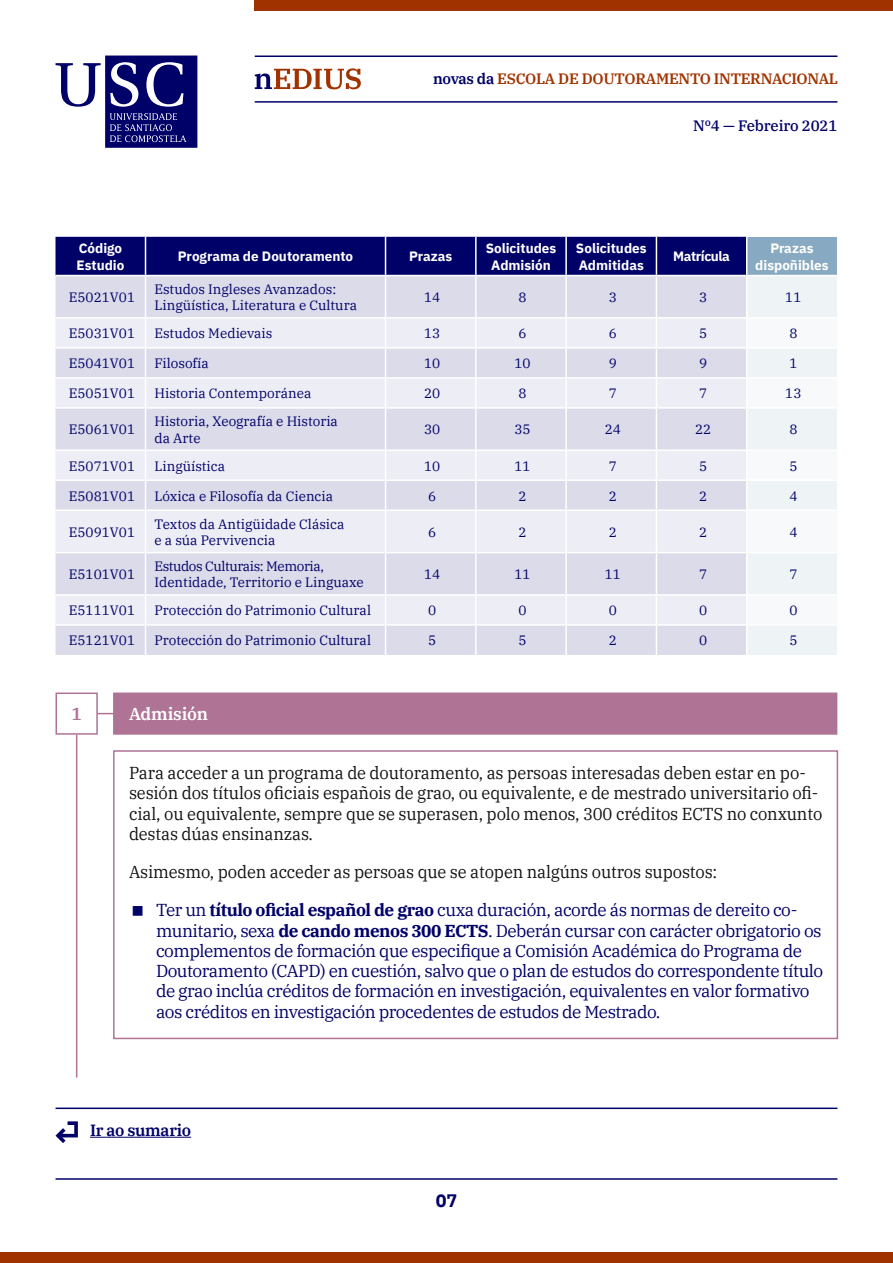
<style>
.page{position:relative;width:893px;height:1263px;background:#fff}
.page>*{position:absolute;margin:0;border:0;box-sizing:border-box;transform-origin:0 0}
.t1{font:700 18px "IBM Plex Sans";color:#000069}
.t2{font:17.25px/20.2px "IBM Plex Serif";letter-spacing:-.03em;color:#000069}
.t3{font:17.25px/20.2px "IBM Plex Serif";letter-spacing:-.01em;color:#121212;scale:.96 1}
.t4{font:600 17.25px "IBM Plex Serif";letter-spacing:-.01em;color:#fff}
.t5{font:600 17.25px "IBM Plex Serif";color:#af7396}
.t6{font:600 16.2px "IBM Plex Serif";letter-spacing:-.02em;color:#000069}
.t7{font:600 15px "IBM Plex Serif";letter-spacing:-.02em;color:#a13300}
.t8{font:500 15px "IBM Plex Serif";letter-spacing:-.01em;color:#000069}
.t9{font:13.5px/16.5px "IBM Plex Serif";color:#000069}
.t10{font:700 13.5px/16.2px "IBM Plex Sans";color:#fff}
.t11{font:700 13.5px "IBM Plex Sans";letter-spacing:-.03em;color:#fff}
.s1{color:#000069}
.s2{font-weight:700}
</style>
<div class="page">
<svg style="left:56px;top:56px;width:141px;height:92px"></svg>
<hr style="left:255px;top:56px;width:582px;height:1px;background:#000069">
<hr style="left:255px;top:101px;width:582px;height:2px;background:#000069">
<div style="left:255px;top:0;width:638px;height:10px;background:#a03200"></div>
<div style="left:0;top:1252px;width:893px;height:11px;background:#a03200"></div>
<hr style="left:56px;top:1178px;width:781px;height:2px;background:#000069">
<hr style="left:90px;top:1137px;width:101px;height:1px;background:#000069">
<hr style="left:56px;top:1107px;width:781px;height:2px;background:#000069">
<svg style="left:56px;top:1121px;width:22px;height:22px"></svg>
<svg style="left:255px;top:68px;width:106px;height:21px"></svg>
<svg style="left:56px;top:237px;width:781px;height:418px;background:#d2d3e5"></svg>
<div style="left:56px;top:692px;width:42px;height:43px;border:2px solid #af7396"></div>
<div style="left:113px;top:692px;width:724px;height:43px;background:#af7396;border:2px solid #af7396"></div>
<div style="left:113px;top:750px;width:725px;height:289px;border:2px solid #af7396"></div>
<svg style="left:97px;top:713px;width:19px;height:1px"></svg>
<hr style="left:76px;top:735px;width:1px;height:342px;background:#af7396">
<p class="t7" style="left:433px;top:67px;width:407px"><span class="s1">novas da</span> ESCOLA DE DOUTORAMENTO INTERNACIONAL</p>
<p class="t8" style="left:693px;top:114px;width:146px">Nº4 — Febreiro 2021</p>
<p class="t10" style="left:77px;top:239px;width:49px">Código<br>Estudio</p>
<p class="t10" style="left:178px;top:247px;width:177px">Programa de Doutoramento</p>
<p class="t10" style="left:409px;top:247px;width:45px">Prazas</p>
<p class="t10" style="left:486px;top:239px;width:72px;text-align:center">Solicitudes<br>Admisión</p>
<p class="t10" style="left:576px;top:239px;width:72px">Solicitudes<br>Admitidas</p>
<p class="t11" style="left:673px;top:246px;width:58px">Matrícula</p>
<p class="t10" style="left:755px;top:239px;width:75px;text-align:center">Prazas dispoñibles</p>
<p class="t9" style="left:69px;top:288px;width:68px">E5021V01</p>
<p class="t9" style="left:154px;top:280px;width:204px">Estudos Ingleses Avanzados:<br>Lingüística, Literatura e Cultura</p>
<p class="t9" style="left:424px;top:288px;width:18px">14</p>
<p class="t9" style="left:518px;top:288px;width:10px">8</p>
<p class="t9" style="left:609px;top:288px;width:10px">3</p>
<p class="t9" style="left:699px;top:288px;width:10px">3</p>
<p class="t9" style="left:785px;top:288px;width:18px">11</p>
<p class="t9" style="left:69px;top:324px;width:68px">E5031V01</p>
<p class="t9" style="left:154px;top:324px;width:119px">Estudos Medievais</p>
<p class="t9" style="left:424px;top:324px;width:18px">13</p>
<p class="t9" style="left:518px;top:324px;width:10px">6</p>
<p class="t9" style="left:609px;top:324px;width:10px">6</p>
<p class="t9" style="left:699px;top:324px;width:10px">5</p>
<p class="t9" style="left:789px;top:324px;width:10px">8</p>
<p class="t9" style="left:69px;top:354px;width:68px">E5041V01</p>
<p class="t9" style="left:154px;top:354px;width:56px">Filosofía</p>
<p class="t9" style="left:424px;top:354px;width:18px">10</p>
<p class="t9" style="left:514px;top:354px;width:18px">10</p>
<p class="t9" style="left:609px;top:354px;width:10px">9</p>
<p class="t9" style="left:699px;top:354px;width:10px">9</p>
<p class="t9" style="left:789px;top:354px;width:10px">1</p>
<p class="t9" style="left:69px;top:384px;width:68px">E5051V01</p>
<p class="t9" style="left:154px;top:384px;width:158px">Historia Contemporánea</p>
<p class="t9" style="left:424px;top:384px;width:18px">20</p>
<p class="t9" style="left:518px;top:384px;width:10px">8</p>
<p class="t9" style="left:609px;top:384px;width:10px">7</p>
<p class="t9" style="left:699px;top:384px;width:10px">7</p>
<p class="t9" style="left:785px;top:384px;width:18px">13</p>
<p class="t9" style="left:69px;top:420px;width:68px">E5061V01</p>
<p class="t9" style="left:154px;top:412px;width:185px">Historia, Xeografía e Historia da Arte</p>
<p class="t9" style="left:424px;top:420px;width:18px">30</p>
<p class="t9" style="left:514px;top:420px;width:18px">35</p>
<p class="t9" style="left:605px;top:420px;width:18px">24</p>
<p class="t9" style="left:695px;top:420px;width:18px">22</p>
<p class="t9" style="left:789px;top:420px;width:10px">8</p>
<p class="t9" style="left:69px;top:456px;width:68px">E5071V01</p>
<p class="t9" style="left:154px;top:456px;width:72px">Lingüística</p>
<p class="t9" style="left:424px;top:456px;width:18px">10</p>
<p class="t9" style="left:514px;top:456px;width:18px">11</p>
<p class="t9" style="left:609px;top:456px;width:10px">7</p>
<p class="t9" style="left:699px;top:456px;width:10px">5</p>
<p class="t9" style="left:789px;top:456px;width:10px">5</p>
<p class="t9" style="left:69px;top:486px;width:68px">E5081V01</p>
<p class="t9" style="left:154px;top:486px;width:180px">Lóxica e Filosofía da Ciencia</p>
<p class="t9" style="left:428px;top:486px;width:10px">6</p>
<p class="t9" style="left:518px;top:486px;width:10px">2</p>
<p class="t9" style="left:609px;top:486px;width:10px">2</p>
<p class="t9" style="left:699px;top:486px;width:10px">2</p>
<p class="t9" style="left:789px;top:486px;width:10px">4</p>
<p class="t9" style="left:69px;top:523px;width:68px">E5091V01</p>
<p class="t9" style="left:154px;top:514px;width:192px">Textos da Antigüidade Clásica e a súa Pervivencia</p>
<p class="t9" style="left:428px;top:523px;width:10px">6</p>
<p class="t9" style="left:518px;top:523px;width:10px">2</p>
<p class="t9" style="left:609px;top:523px;width:10px">2</p>
<p class="t9" style="left:699px;top:523px;width:10px">2</p>
<p class="t9" style="left:789px;top:523px;width:10px">4</p>
<p class="t9" style="left:69px;top:565px;width:68px">E5101V01</p>
<p class="t9" style="left:154px;top:557px;width:211px">Estudos Culturais: Memoria,<br>Identidade, Territorio e Linguaxe</p>
<p class="t9" style="left:424px;top:565px;width:18px">14</p>
<p class="t9" style="left:514px;top:565px;width:18px">11</p>
<p class="t9" style="left:605px;top:565px;width:18px">11</p>
<p class="t9" style="left:699px;top:565px;width:10px">7</p>
<p class="t9" style="left:789px;top:565px;width:10px">7</p>
<p class="t9" style="left:69px;top:601px;width:68px">E5111V01</p>
<p class="t9" style="left:154px;top:601px;width:218px">Protección do Patrimonio Cultural</p>
<p class="t9" style="left:428px;top:601px;width:10px">0</p>
<p class="t9" style="left:518px;top:601px;width:10px">0</p>
<p class="t9" style="left:609px;top:601px;width:10px">0</p>
<p class="t9" style="left:699px;top:601px;width:10px">0</p>
<p class="t9" style="left:789px;top:601px;width:10px">0</p>
<p class="t9" style="left:69px;top:631px;width:68px">E5121V01</p>
<p class="t9" style="left:154px;top:631px;width:218px">Protección do Patrimonio Cultural</p>
<p class="t9" style="left:428px;top:631px;width:10px">5</p>
<p class="t9" style="left:518px;top:631px;width:10px">5</p>
<p class="t9" style="left:609px;top:631px;width:10px">2</p>
<p class="t9" style="left:699px;top:631px;width:10px">0</p>
<p class="t9" style="left:789px;top:631px;width:10px">5</p>
<p class="t5" style="left:71px;top:700px;width:12px">1</p>
<p class="t4" style="left:129px;top:700px;width:81px">Admisión</p>
<p class="t3" style="left:129px;top:761px;width:724px">Para acceder a un programa de doutoramento, as persoas interesadas deben estar en po&shy;sesión dos títulos oficiais españois de grao, ou equivalente, e de mestrado universitario ofi&shy;cial, ou equivalente, sempre que se superasen, polo menos, 300 créditos ECTS no conxunto destas dúas ensinanzas.</p>
<p class="t3" style="left:129px;top:860px;width:614px">Asimesmo, poden acceder as persoas que se atopen nalgúns outros supostos:</p>
<p class="t2" style="left:156px;top:898px;width:669px">Ter un <span class="s2">título oficial español de grao</span> cuxa duración, acorde ás normas de dereito co&shy;munitario, sexa <span class="s2">de cando menos 300 ECTS</span>. Deberán cursar con carácter obrigatorio os complementos de formación que especifique a Comisión Académica do Programa de Doutoramento (CAPD) en cuestión, salvo que o plan de estudos do correspondente título de grao inclúa créditos de formación en investigación, equivalentes en valor formativo aos créditos en investigación procedentes de estudos de Mestrado.</p>
<p class="t6" style="left:90px;top:1118px;width:103px">Ir ao sumario</p>
<h1 class="t1" style="left:436px;top:1186px;width:23px">07</h1>
</div>
